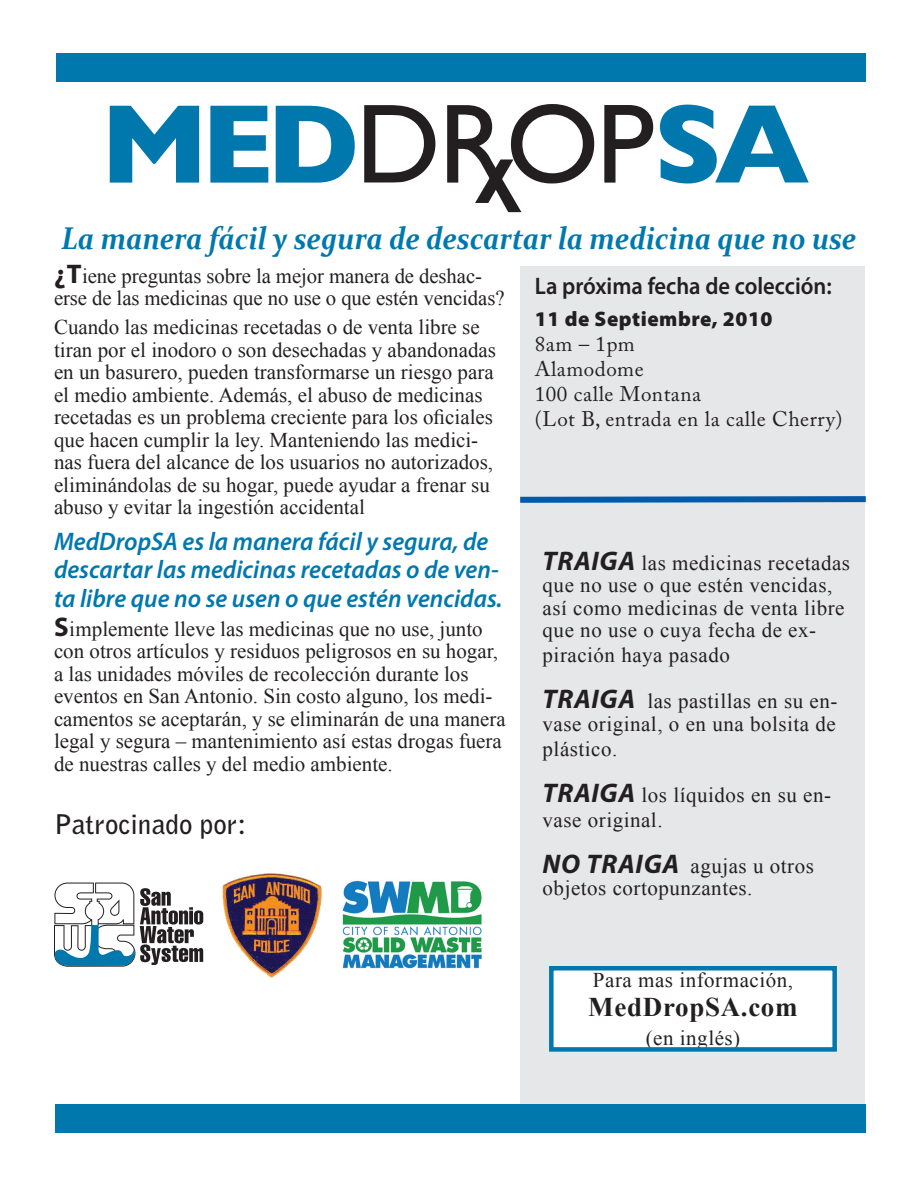
<style>
.page{position:relative;width:918px;height:1188px;background:#fff}
.page>*{position:absolute;margin:0;border:0;box-sizing:border-box;transform-origin:0 0}
.t1{font:italic 700 31.5px "Constantia";letter-spacing:-.005em;color:#0078ae;scale:.9 1}
.Company_Name{font:700 27px "Bell Gothic Std";color:#231f20}
.Body{font:700 27px "Times New Roman";letter-spacing:.025em;color:#231f20}
.Body-2{font:italic 600 25.5px/28.5px "Myriad Pro";color:#0078ae}
.Body-3{font:600 24px "Myriad Pro";color:#231f20;scale:.94 1}
.Body-4{font:21px/22.5px "Times New Roman";color:#231f20}
.Body-5{font:21px/22.5px "Times New Roman";letter-spacing:.025em;color:#231f20}
.Body-6{font:21px/25.2px "Adobe Caslon Pro";letter-spacing:.025em;color:#231f20}
.s1{font-family:"Myriad Pro";font-weight:700;font-size:27px}
.s2{font-family:"Myriad Pro";font-weight:900}
.s3{font-family:"Myriad Pro";font-weight:700;font-style:italic;font-size:27px}
</style>
<div class="page">
<div style="left:521px;top:266px;width:344px;height:838px;background:#e6e7e9"></div>
<div style="left:55px;top:1104px;width:810px;height:29px;background:#0078ae"></div>
<div style="left:56px;top:53px;width:809px;height:28px;background:#0078ae"></div>
<svg style="left:520px;top:493px;width:346px;height:13px"></svg>
<svg style="left:110px;top:106px;width:89px;height:77px"></svg>
<svg style="left:210px;top:106px;width:58px;height:77px"></svg>
<svg style="left:276px;top:106px;width:79px;height:77px"></svg>
<svg style="left:364px;top:105px;width:71px;height:77px"></svg>
<svg style="left:604px;top:105px;width:49px;height:78px"></svg>
<svg style="left:447px;top:104px;width:147px;height:108px"></svg>
<svg style="left:660px;top:105px;width:149px;height:79px"></svg>
<div style="left:551px;top:968px;width:284px;height:81px;background:#fff"></div>
<div style="left:549px;top:966px;width:288px;height:86px;border:4px solid #0078ae"></div>
<svg style="left:54px;top:883px;width:149px;height:84px"></svg>
<img style="left:342px;top:880px;width:140px;height:89px">
<img style="left:222px;top:873px;width:100px;height:105px">
<p class="t1" style="left:61px;top:217px;width:885px">La manera fácil y segura de descartar la medicina que no use</p>
<p class="Body-4" style="left:54px;top:264px;width:452px"><span class="s1">¿T</span>iene preguntas sobre la mejor manera de deshac&shy;erse de las medicinas que no use o que estén vencidas?</p>
<p class="Body-4" style="left:54px;top:316px;width:444px">Cuando las medicinas recetadas o de venta libre se tiran por el inodoro o son desechadas y abandonadas en un basurero, pueden transformarse un riesgo para el medio ambiente. Además, el abuso de medicinas recetadas es un problema creciente para los oficiales que hacen cumplir la ley. Manteniendo las medici&shy;nas fuera del alcance de los usuarios no autorizados, eliminándolas de su hogar, puede ayudar a frenar su abuso y evitar la ingestión accidental</p>
<p class="Body-2" style="left:54px;top:526px;width:450px">MedDropSA es la manera fácil y segura, de descartar las medicinas recetadas o de ven&shy;ta libre que no se usen o que estén vencidas.</p>
<p class="Body-4" style="left:54px;top:617px;width:453px"><span class="s1">S</span>implemente lleve las medicinas que no use, junto con otros artículos y residuos peligrosos en su hogar, a las unidades móviles de recolección durante los eventos en San Antonio. Sin costo alguno, los medi&shy;camentos se aceptarán, y se eliminarán de una manera legal y segura – mantenimiento así estas drogas fuera de nuestras calles y del medio ambiente.</p>
<p class="Company_Name" style="left:54px;top:807px;width:194px">Patrocinado por:</p>
<p class="Body-3" style="left:535px;top:270px;width:317px">La próxima fecha de colección:</p>
<p class="Body-6" style="left:535px;top:306px;width:309px"><span class="s2">11 de Septiembre, 2010<br></span>8am – 1pm<br>Alamodome<br>100 calle Montana<br>(Lot B, entrada en la calle Cherry)</p>
<p class="Body-5" style="left:543px;top:551px;width:309px"><span class="s3">TRAIGA</span> las medicinas recetadas que no use o que estén vencidas, así como medicinas de venta libre que no use o cuya fecha de ex-</p>
<p class="Body-5" style="left:543px;top:644px;width:189px">piración haya pasado</p>
<p class="Body-5" style="left:543px;top:690px;width:296px"><span class="s3">TRAIGA</span> las pastillas en su en&shy;vase original, o en una bolsita de</p>
<p class="Body-5" style="left:543px;top:737px;width:76px">plástico.</p>
<p class="Body-5" style="left:543px;top:782px;width:290px;line-height:25.2px"><span class="s3">TRAIGA</span> los líquidos en su en&shy;vase original.</p>
<p class="Body-5" style="left:543px;top:854px;width:273px"><span class="s3">NO TRAIGA</span> agujas u otros objetos cortopunzantes.</p>
<p class="Body-5" style="left:593px;top:968px;width:202px">Para mas información,</p>
<p class="Body" style="left:588px;top:988px;width:211px">MedDropSA.com</p>
<p class="Body-5" style="left:646px;top:1027px;width:96px">(en inglés)</p>
</div>
